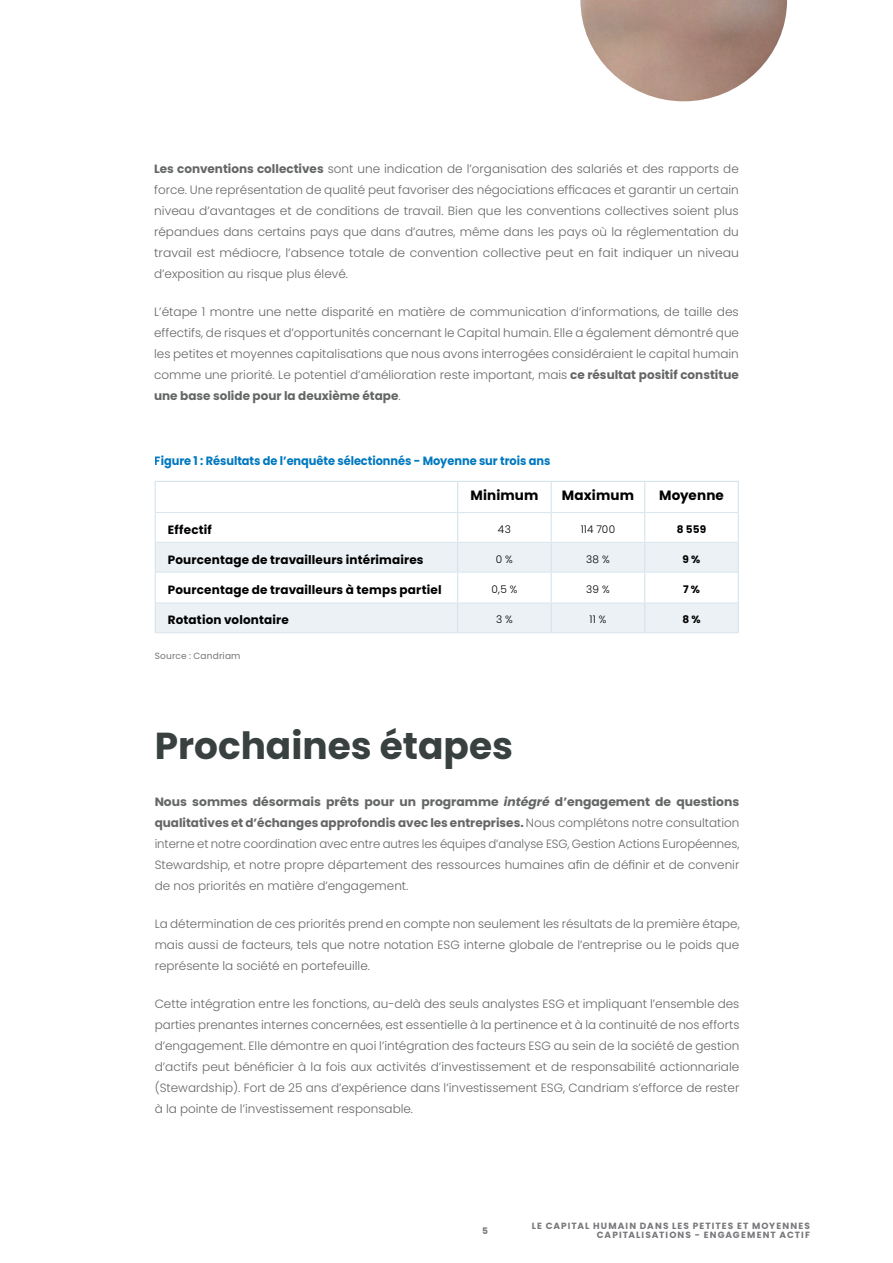
<style>
.page{position:relative;width:893px;height:1263px;background:#fff}
.page>*{position:absolute;margin:0;border:0;box-sizing:border-box;transform-origin:0 0}
.t1{font:700 37.5px "Poppins";color:#394140}
.t2{font:700 13.5px "Poppins";letter-spacing:.01em;color:#000}
.t3{font:300 12px/21px "Poppins";color:#656766;text-align:justify}
.t4{font:700 12px "Poppins";letter-spacing:.015em;color:#000}
.t5{font:700 12px "Poppins";letter-spacing:-.005em;color:#0079c1;scale:.95 1}
.t6{font:300 10.5px "Poppins";letter-spacing:.015em;color:#000}
.t7{font:700 10.5px "Poppins";color:#000}
.t8{font:700 9px/9px "Poppins";letter-spacing:.12em;color:#77787b;text-align:right}
.t9{font:9px "Poppins";letter-spacing:.02em;color:#787472}
.s1{font-weight:700}
.s2{font-weight:700;font-style:italic}
</style>
<div class="page">
<img style="left:580px;top:0;width:207px;height:101px">
<svg style="left:156px;top:543px;width:582px;height:89px;fill:#ebf1f5"></svg>
<hr style="left:155px;top:482px;width:1px;height:30px;background:#d3e2eb">
<hr style="left:155px;top:481px;width:303px;height:1px;background:#d3e2eb">
<hr style="left:457px;top:482px;width:1px;height:30px;background:#d3e2eb">
<hr style="left:458px;top:481px;width:93px;height:1px;background:#d3e2eb">
<hr style="left:551px;top:481px;width:94px;height:1px;background:#d3e2eb">
<hr style="left:551px;top:482px;width:1px;height:30px;background:#d3e2eb">
<hr style="left:644px;top:482px;width:1px;height:30px;background:#d3e2eb">
<hr style="left:645px;top:481px;width:94px;height:1px;background:#d3e2eb">
<hr style="left:738px;top:482px;width:1px;height:30px;background:#d3e2eb">
<hr style="left:155px;top:512px;width:1px;height:30px;background:#d3e2eb">
<hr style="left:156px;top:512px;width:302px;height:1px;background:#dae6ed">
<hr style="left:458px;top:512px;width:93px;height:1px;background:#dae6ed">
<hr style="left:551px;top:512px;width:94px;height:1px;background:#dae6ed">
<hr style="left:645px;top:512px;width:93px;height:1px;background:#dae6ed">
<hr style="left:738px;top:512px;width:1px;height:30px;background:#d3e2eb">
<hr style="left:155px;top:542px;width:1px;height:30px;background:#d3e2eb">
<hr style="left:156px;top:542px;width:302px;height:1px;background:#dae6ed">
<hr style="left:458px;top:542px;width:93px;height:1px;background:#dae6ed">
<hr style="left:551px;top:542px;width:94px;height:1px;background:#dae6ed">
<hr style="left:645px;top:542px;width:93px;height:1px;background:#dae6ed">
<hr style="left:738px;top:542px;width:1px;height:30px;background:#d3e2eb">
<hr style="left:155px;top:572px;width:1px;height:31px;background:#d3e2eb">
<hr style="left:156px;top:571px;width:302px;height:2px;background:#dae6ed">
<hr style="left:458px;top:571px;width:93px;height:2px;background:#dae6ed">
<hr style="left:551px;top:571px;width:94px;height:2px;background:#dae6ed">
<hr style="left:645px;top:571px;width:93px;height:2px;background:#dae6ed">
<hr style="left:738px;top:572px;width:1px;height:31px;background:#d3e2eb">
<svg style="left:155px;top:603px;width:1px;height:29px"></svg>
<hr style="left:156px;top:602px;width:302px;height:1px;background:#dae6ed">
<hr style="left:155px;top:632px;width:303px;height:1px;background:#dae6ed">
<svg style="left:457px;top:513px;width:1px;height:119px"></svg>
<hr style="left:458px;top:602px;width:93px;height:1px;background:#dae6ed">
<hr style="left:551px;top:602px;width:94px;height:1px;background:#dae6ed">
<svg style="left:551px;top:513px;width:1px;height:119px"></svg>
<hr style="left:458px;top:632px;width:93px;height:1px;background:#dae6ed">
<hr style="left:551px;top:632px;width:94px;height:1px;background:#dae6ed">
<svg style="left:644px;top:513px;width:1px;height:119px"></svg>
<hr style="left:645px;top:602px;width:93px;height:1px;background:#dae6ed">
<hr style="left:645px;top:632px;width:94px;height:1px;background:#dae6ed">
<svg style="left:738px;top:603px;width:1px;height:29px"></svg>
<p class="t3" style="left:154px;top:158px;width:586px"><span class="s1">Les conventions collectives</span> sont une indication de l’organisation des salariés et des rapports de force. Une représentation de qualité peut favoriser des négociations efficaces et garantir un certain niveau d’avantages et de conditions de travail. Bien que les conventions collectives soient plus répandues dans certains pays que dans d’autres, même dans les pays où la réglementation du travail est médiocre, l’absence totale de convention collective peut en fait indiquer un niveau d’exposition au risque plus élevé.</p>
<p class="t3" style="left:154px;top:301px;width:586px">L’étape 1 montre une nette disparité en matière de communication d’informations, de taille des effectifs, de risques et d’opportunités concernant le Capital humain. Elle a également démontré que les petites et moyennes capitalisations que nous avons interrogées considéraient le capital humain comme une priorité. Le potentiel d’amélioration reste important, mais <span class="s1">ce résultat positif constitue une base solide pour la deuxième étape</span>.</p>
<p class="t5" style="left:155px;top:454px;width:418px">Figure 1 : Résultats de l’enquête sélectionnés - Moyenne sur trois ans</p>
<p class="t2" style="left:470px;top:487px;width:69px">Minimum</p>
<p class="t2" style="left:562px;top:487px;width:74px">Maximum</p>
<p class="t2" style="left:659px;top:487px;width:66px">Moyenne</p>
<p class="t4" style="left:168px;top:523px;width:45px">Effectif</p>
<p class="t6" style="left:498px;top:523px;width:14px">43</p>
<p class="t6" style="left:581px;top:523px;width:36px">114 700</p>
<p class="t7" style="left:677px;top:523px;width:31px">8 559</p>
<p class="t4" style="left:168px;top:552px;width:257px">Pourcentage de travailleurs intérimaires</p>
<p class="t6" style="left:496px;top:553px;width:18px">0 %</p>
<p class="t6" style="left:586px;top:553px;width:25px">38 %</p>
<p class="t7" style="left:683px;top:553px;width:19px">9 %</p>
<p class="t4" style="left:168px;top:583px;width:275px">Pourcentage de travailleurs à temps partiel</p>
<p class="t6" style="left:491px;top:583px;width:27px">0,5 %</p>
<p class="t6" style="left:586px;top:583px;width:25px">39 %</p>
<p class="t7" style="left:683px;top:583px;width:18px">7 %</p>
<p class="t4" style="left:168px;top:613px;width:122px">Rotation volontaire</p>
<p class="t6" style="left:496px;top:614px;width:18px">3 %</p>
<p class="t6" style="left:590px;top:614px;width:18px">11 %</p>
<p class="t7" style="left:682px;top:614px;width:20px">8 %</p>
<p class="t9" style="left:155px;top:650px;width:87px">Source : Candriam</p>
<h1 class="t1" style="left:155px;top:724px;width:360px">Prochaines étapes</h1>
<p class="t3" style="left:155px;top:791px;width:586px"><span class="s1">Nous sommes désormais prêts pour un programme</span> <span class="s2">intégré</span> <span class="s1">d’engagement de questions qualitatives et d’échanges approfondis avec les entreprises.</span> Nous complétons notre consultation interne et notre coordination avec entre autres les équipes d’analyse ESG, Gestion Actions Européennes, Stewardship, et notre propre département des ressources humaines afin de définir et de convenir de nos priorités en matière d’engagement.</p>
<p class="t3" style="left:155px;top:913px;width:587px">La détermination de ces priorités prend en compte non seulement les résultats de la première étape, mais aussi de facteurs, tels que notre notation ESG interne globale de l’entreprise ou le poids que représente la société en portefeuille.</p>
<p class="t3" style="left:155px;top:993px;width:586px">Cette intégration entre les fonctions, au-delà des seuls analystes ESG et impliquant l’ensemble des parties prenantes internes concernées, est essentielle à la pertinence et à la continuité de nos efforts d’engagement. Elle démontre en quoi l’intégration des facteurs ESG au sein de la société de gestion d’actifs peut bénéficier à la fois aux activités d’investissement et de responsabilité actionnariale (Stewardship). Fort de 25 ans d’expérience dans l’investissement ESG, Candriam s’efforce de rester à la pointe de l’investissement responsable.</p>
<p class="t8" style="left:482px;top:1226px;width:7px">5</p>
<p class="t8" style="left:532px;top:1221px;width:280px">LE CAPITAL HUMAIN DANS LES PETITES ET MOYENNES<br>CAPITALISATIONS - ENGAGEMENT ACTIF</p>
</div>
